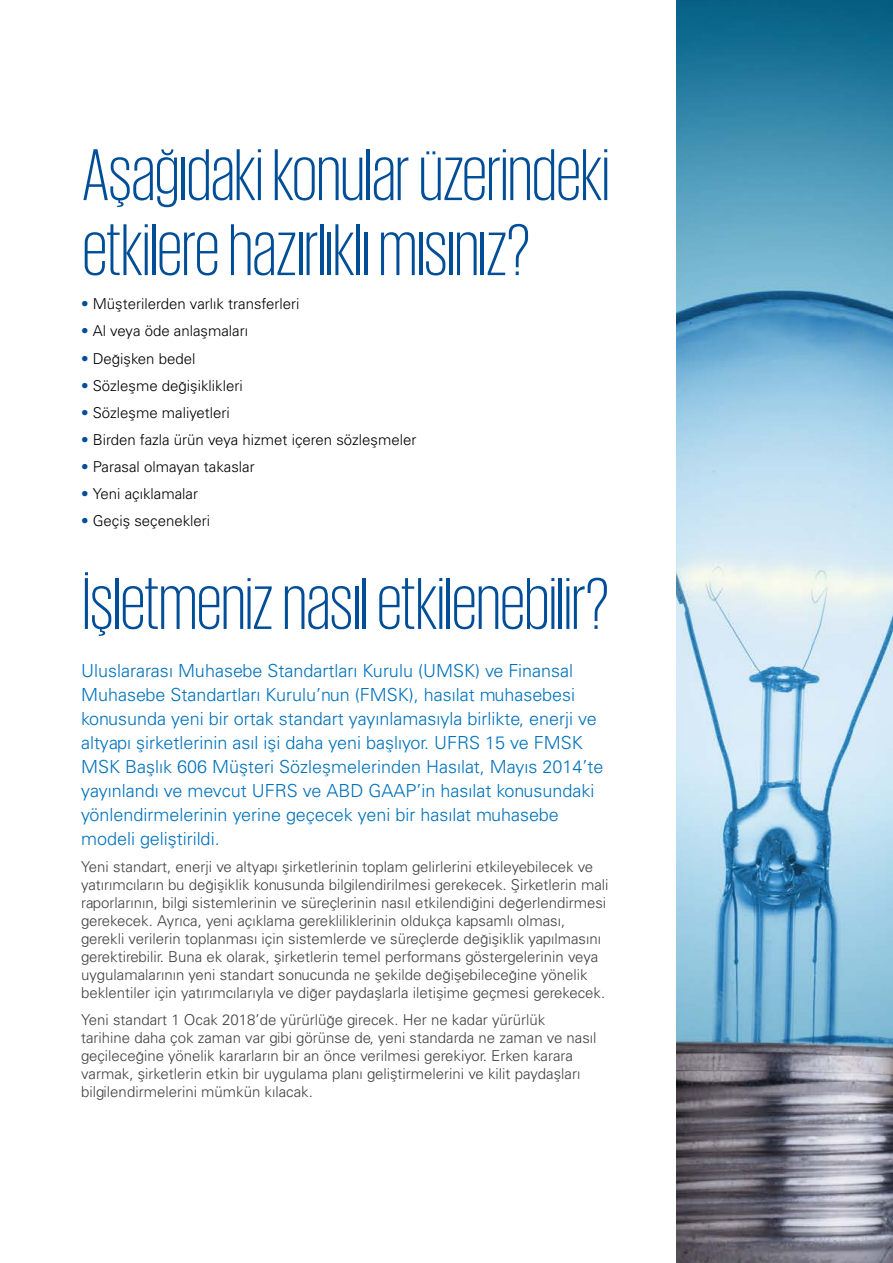
<style>
.page{position:relative;width:893px;height:1263px;background:#fff}
.page>*{position:absolute;margin:0;border:0;box-sizing:border-box;transform-origin:0 0}
.t1{font:300 75px/75px "KPMG";color:#004e98}
.t2{font:18px/24px "Univers Light Tr";color:#0072bc}
.t3{font:15px/18px "Univers Light Tr";color:#414042}
.t4{font:15px "Univers Light Tr";color:#000}
.s1{color:#004e98}
</style>
<div class="page">
<img style="left:676px;top:0;width:217px;height:1263px">
<h1 class="t1" style="left:83px;top:136px;width:528px">Aşağıdaki konular üzerindeki etkilere hazırlıklı mısınız?</h1>
<p class="t4" style="left:81px;top:295px;width:220px"><span class="s1">•</span> Müşterilerden varlık transferleri</p>
<p class="t4" style="left:81px;top:322px;width:169px"><span class="s1">•</span> Al veya öde anlaşmaları</p>
<p class="t4" style="left:81px;top:349px;width:116px"><span class="s1">•</span> Değişken bedel</p>
<p class="t4" style="left:81px;top:376px;width:163px"><span class="s1">•</span> Sözleşme değişiklikleri</p>
<p class="t4" style="left:81px;top:403px;width:150px"><span class="s1">•</span> Sözleşme maliyetleri</p>
<p class="t4" style="left:81px;top:430px;width:337px"><span class="s1">•</span> Birden fazla ürün veya hizmet içeren sözleşmeler</p>
<p class="t4" style="left:81px;top:457px;width:175px"><span class="s1">•</span> Parasal olmayan takaslar</p>
<p class="t4" style="left:81px;top:484px;width:118px"><span class="s1">•</span> Yeni açıklamalar</p>
<p class="t4" style="left:81px;top:511px;width:131px"><span class="s1">•</span> Geçiş seçenekleri</p>
<h1 class="t1" style="left:83px;top:564px;width:528px">İşletmeniz nasıl etkilenebilir?</h1>
<p class="t2" style="left:81px;top:658px;width:524px">Uluslararası Muhasebe Standartları Kurulu (UMSK) ve Finansal Muhasebe Standartları Kurulu’nun (FMSK), hasılat muhasebesi konusunda yeni bir ortak standart yayınlamasıyla birlikte, enerji ve altyapı şirketlerinin asıl işi daha yeni başlıyor. UFRS 15 ve FMSK MSK Başlık 606 Müşteri Sözleşmelerinden Hasılat, Mayıs 2014’te yayınlandı ve mevcut UFRS ve ABD GAAP’in hasılat konusundaki yönlendirmelerinin yerine geçecek yeni bir hasılat muhasebe modeli geliştirildi.</p>
<p class="t3" style="left:81px;top:857px;width:529px">Yeni standart, enerji ve altyapı şirketlerinin toplam gelirlerini etkileyebilecek ve yatırımcıların bu değişiklik konusunda bilgilendirilmesi gerekecek. Şirketlerin mali raporlarının, bilgi sistemlerinin ve süreçlerinin nasıl etkilendiğini değerlendirmesi gerekecek. Ayrıca, yeni açıklama gerekliliklerinin oldukça kapsamlı olması, gerekli verilerin toplanması için sistemlerde ve süreçlerde değişiklik yapılmasını gerektirebilir. Buna ek olarak, şirketlerin temel performans göstergelerinin veya uygulamalarının yeni standart sonucunda ne şekilde değişebileceğine yönelik beklentiler için yatırımcılarıyla ve diğer paydaşlarla iletişime geçmesi gerekecek.</p>
<p class="t3" style="left:81px;top:1010px;width:517px">Yeni standart 1 Ocak 2018’de yürürlüğe girecek. Her ne kadar yürürlük tarihine daha çok zaman var gibi görünse de, yeni standarda ne zaman ve nasıl geçileceğine yönelik kararların bir an önce verilmesi gerekiyor. Erken karara varmak, şirketlerin etkin bir uygulama planı geliştirmelerini ve kilit paydaşları bilgilendirmelerini mümkün kılacak.</p>
</div>
